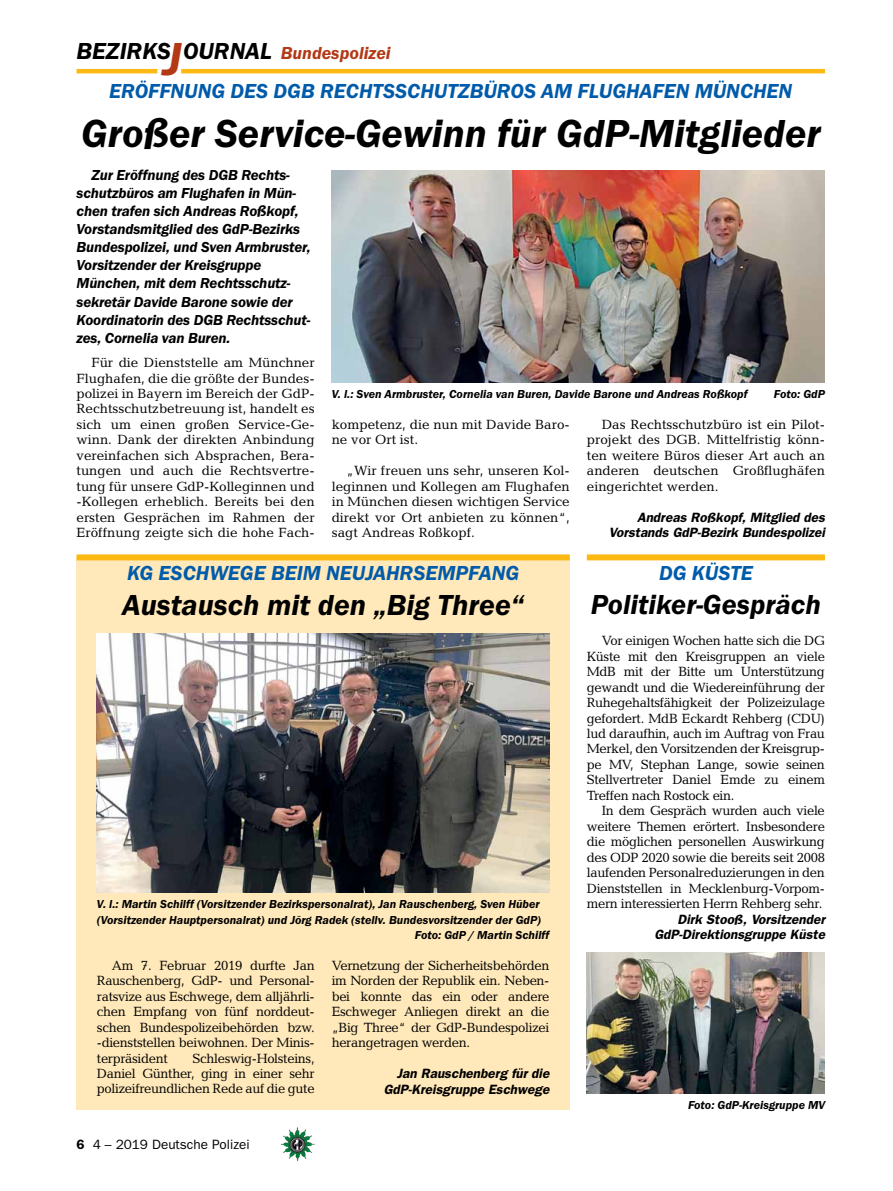
<style>
.page{position:relative;width:893px;height:1191px;background:#fff}
.page>*{position:absolute;margin:0;border:0;box-sizing:border-box;transform-origin:0 0}
.t1{font:italic 600 40.5px "Franklin Gothic Itc T";color:#000}
.t2{font:italic 600 30px "Franklin Gothic Itc T";color:#000}
.t3{font:italic 600 28.5px "Franklin Gothic Itc T";color:#000}
.t4{font:italic 600 24px "Franklin Gothic Itc T";color:#000}
.t5{font:italic 600 21px "Franklin Gothic Itc T";color:#005baa}
.t6{font:italic 600 15px/18px "Franklin Gothic Itc T";letter-spacing:-.01em;color:#000}
.t7{font:13.5px/15.5px "Candida";letter-spacing:-.025em;color:#000;text-align:justify}
.t8{font:italic 600 13.5px/15.5px "Franklin Gothic";color:#000;text-align:right}
.t9{font:13.5px/15.5px "Candida";color:#000}
.t10{font:13.5px "Franklin Gothic";color:#000}
.t11{font:italic 600 12px "Franklin Gothic Itc T";color:#000}
.s1{font-size:48px;color:#b33916}
.s2{font-size:18px;color:#b33916}
.s3{font-weight:600}
</style>
<div class="page">
<img style="left:281px;top:1128px;width:16px;height:24px">
<hr style="left:77px;top:69px;width:80px;height:4px;background:#fdb913">
<hr style="left:181px;top:69px;width:644px;height:4px;background:#fdb913">
<div style="left:77px;top:557px;width:493px;height:553px;background:#ffe9ba"></div>
<img style="left:97px;top:634px;width:452px;height:258px">
<div style="left:77px;top:554px;width:493px;height:6px;background:#fdb913"></div>
<img style="left:332px;top:170px;width:493px;height:212px">
<div style="left:587px;top:554px;width:238px;height:6px;background:#fdb913"></div>
<img style="left:586px;top:952px;width:239px;height:141px">
<h3 class="t4" style="left:77px;top:37px;width:316px">BEZIRKS<span class="s1">J</span>OURNAL <span class="s2">Bundespolizei</span></h3>
<h3 class="t5" style="left:109px;top:79px;width:53px">Eröffnung</h3>
<h3 class="t5" style="left:231px;top:79px;width:14px">des</h3>
<h3 class="t5" style="left:274px;top:79px;width:238px">DGB Rechtsschutzb üros</h3>
<h3 class="t5" style="left:541px;top:79px;width:61px">am Flughafen</h3>
<h3 class="t5" style="left:695px;top:79px;width:73px">München</h3>
<h1 class="t1" style="left:81px;top:110px;width:741px">Großer Service-Gewinn für GdP-Mitglieder</h1>
<p class="t6" style="left:77px;top:166px;width:236px;text-indent:15px">Zur Eröffnung des DGB Rechts&shy;schutzbüros am Flughafen in Mün&shy;chen trafen sich Andreas Roßkopf,<br>Vorstandsmitglied des GdP-Bezirks<br>Bundespolizei, und Sven Armbruster,<br>Vorsitzender der Kreisgruppe<br>München, mit dem Rechtsschutz&shy;sekretär Davide Barone sowie der<br>Koordinatorin des DGB Rechtsschut&shy;zes, Cornelia van Buren.</p>
<p class="t7" style="left:77px;top:355px;width:240px;text-indent:15px">Für die Dienststelle am Münchner Flughafen, die die größte der Bundes&shy;polizei in Bayern im Bereich der GdP-Rechtsschutzbetreuung ist, handelt es sich um einen großen Service-Ge&shy;winn. Dank der direkten Anbindung vereinfachen sich Absprachen, Bera&shy;tungen und auch die Rechtsvertre&shy;tung für unsere GdP-Kolleginnen und -Kollegen erheblich. Bereits bei den ersten Gesprächen im Rahmen der Eröffnung zeigte sich die hohe Fach-</p>
<p class="t11" style="left:332px;top:387px;width:417px">V. l.: Sven Armbruster, Cornelia van Buren, Davide Barone und Andreas Roßkopf</p>
<p class="t11" style="left:774px;top:387px;width:53px">Foto: GdP</p>
<p class="t9" style="left:332px;top:416px;width:240px">kompetenz, die nun mit Davide Baro&shy;ne vor Ort ist.</p>
<p class="t7" style="left:332px;top:463px;width:240px;text-indent:15px">„Wir freuen uns sehr, unseren Kol&shy;leginnen und Kollegen am Flughafen in München diesen wichtigen Service direkt vor Ort anbieten zu können“, sagt Andreas Roßkopf.</p>
<p class="t7" style="left:587px;top:416px;width:240px;text-indent:15px">Das Rechtsschutzbüro ist ein Pilot&shy;projekt des DGB. Mittelfristig könn&shy;ten weitere Büros dieser Art auch an anderen deutschen Großflughäfen eingerichtet werden.</p>
<p class="t8" style="left:609px;top:509px;width:217px">Andreas Roßkopf, Mitglied des<br>Vorstands GdP-Bezirk Bundespolizei</p>
<h3 class="t5" style="left:127px;top:561px;width:394px">KG ESCHWEGE BEIM NEUJAHRSEMPFANG</h3>
<h2 class="t2" style="left:122px;top:587px;width:403px">Austausch mit den „Big Three“</h2>
<p class="t11" style="left:97px;top:897px;width:444px">V. l.: Martin Schilff (Vorsitzender Bezirkspersonalrat), Jan Rauschenberg, Sven Hüber</p>
<p class="t11" style="left:97px;top:912px;width:446px">(Vorsitzender Hauptpersonalrat) und Jörg Radek (stellv. Bundesvorsitzender der GdP)</p>
<p class="t11" style="left:415px;top:928px;width:136px">Foto: GdP / Martin Schilff</p>
<p class="t7" style="left:97px;top:957px;width:219px;text-indent:15px">Am 7. Februar 2019 durfte Jan Rauschenberg, GdP- und Personal&shy;ratsvize aus Eschwege, dem alljährli&shy;chen Empfang von fünf norddeut&shy;schen Bundespolizeibehörden bzw. -dienststellen beiwohnen. Der Minis&shy;terpräsident</p>
<p class="t7" style="left:97px;top:1050px;width:219px;text-indent:96px">Schleswig-Holsteins, Daniel Günther, ging in einer sehr polizeifreundlichen Rede auf die gute</p>
<p class="t10" style="left:77px;top:1136px;width:175px"><span class="s3">6</span> 4 – 2019 Deutsche Polizei</p>
<p class="t7" style="left:332px;top:957px;width:219px">Vernetzung der Sicherheitsbehörden im Norden der Republik ein. Neben&shy;bei konnte das ein oder andere Eschweger Anliegen direkt an die „Big Three“ der GdP-Bundespolizei herangetragen werden.</p>
<p class="t8" style="left:384px;top:1065px;width:167px">Jan Rauschenberg für die<br>GdP-Kreisgruppe Eschwege</p>
<h3 class="t5" style="left:659px;top:561px;width:94px">DG Küste</h3>
<h3 class="t3" style="left:591px;top:587px;width:232px">Politiker-Gespräch</h3>
<p class="t7" style="left:587px;top:633px;width:240px;text-indent:15px">Vor einigen Wochen hatte sich die DG Küste mit den Kreisgruppen an viele MdB mit der Bitte um Unterstützung gewandt und die Wiedereinführung der Ruhegehaltsfähigkeit der Polizeizulage gefordert. MdB Eckardt Rehberg (CDU) lud daraufhin, auch im Auftrag von Frau Merkel, den Vorsitzenden der Kreisgrup&shy;pe MV, Stephan Lange, sowie seinen Stellvertreter Daniel Emde zu einem Treffen nach Rostock ein.</p>
<p class="t7" style="left:587px;top:803px;width:240px;text-indent:15px">In dem Gespräch wurden auch viele weitere Themen erörtert. Insbesondere die möglichen personellen Auswirkung des ODP 2020 sowie die bereits seit 2008 laufenden Personalreduzierungen in den Dienststellen in Mecklenburg-Vorpom&shy;mern interessierten Herrn Rehberg sehr.</p>
<p class="t8" style="left:654px;top:911px;width:172px">Dirk Stooß, Vorsitzender<br>GdP-Direktionsgruppe Küste</p>
<p class="t11" style="left:688px;top:1098px;width:130px">Foto: GdP-Kreisgruppe MV</p>
</div>
